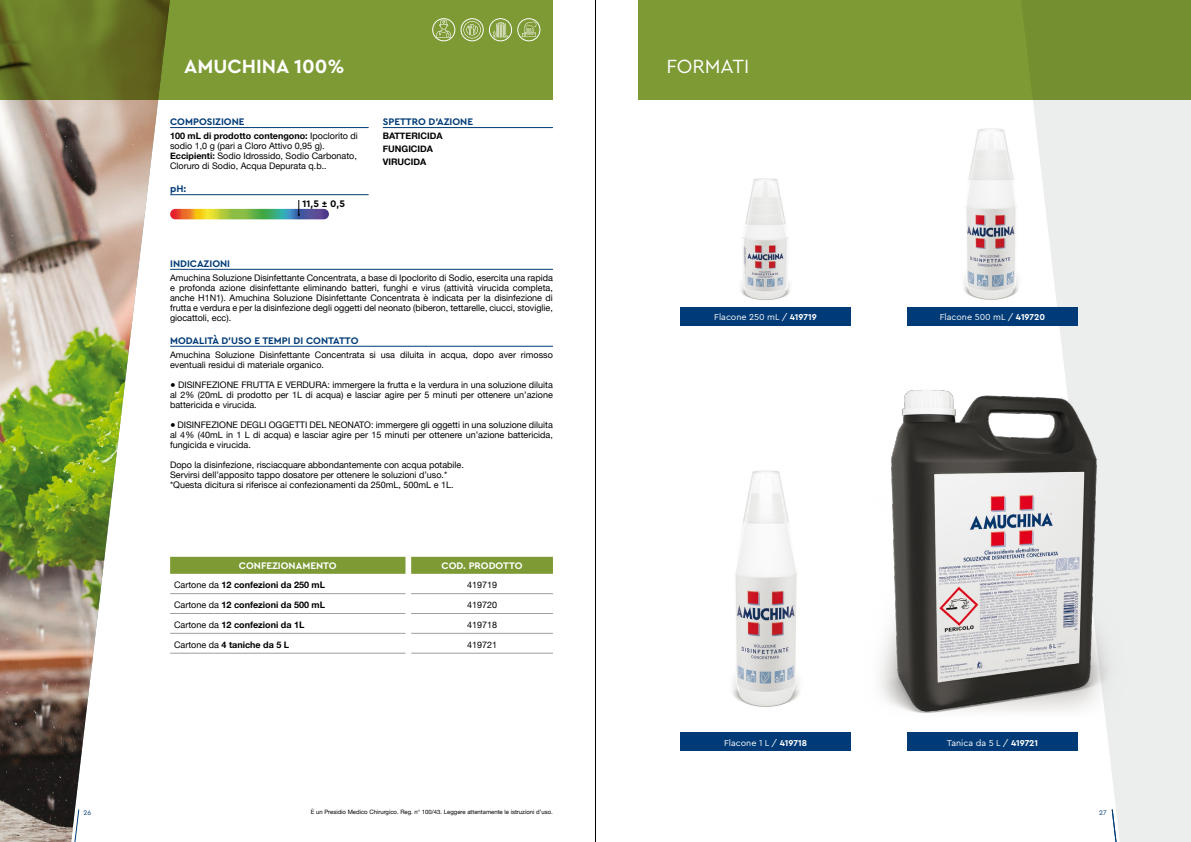
<style>
.page{position:relative;width:1191px;height:842px;background:#fff}
.page>*{position:absolute;margin:0;border:0;box-sizing:border-box;transform-origin:0 0}
.t1{font:700 20px "Cera Pro";color:#fff}
.t2{font:20px "Cera Pro";color:#fff}
.t3{font:700 10px "Cera Pro";color:#003b77}
.t4{font:700 10px "Cera Pro";color:#fff}
.t5{font:700 10px "Cera Pro";color:#000}
.t6{font:9px/10px "Helvetica Neue";color:#000}
.t7{font:700 9px/13px "Helvetica Neue";color:#000}
.t8{font:9px "Cera Pro";color:#fff}
.t9{font:7px "Cera Pro";color:#003b77}
.t10{font:6px "Helvetica Neue";color:#000}
.s1{font-weight:700}
.s2{font-weight:400}
</style>
<div class="page">
<img style="left:0;top:99px;width:171px;height:743px">
<svg style="left:73px;top:809px;width:6px;height:33px"></svg>
<svg style="left:0;top:0;width:553px;height:99px;background:#768d2f"></svg>
<div style="left:638px;top:0;width:553px;height:99px;background:#7d9a34"></div>
<hr style="left:170px;top:127px;width:199px;height:1px;background:#003b77">
<hr style="left:383px;top:127px;width:170px;height:1px;background:#003b77">
<hr style="left:170px;top:194px;width:199px;height:1px;background:#003b77">
<svg style="left:170px;top:209px;width:159px;height:10px;background:#89965b"></svg>
<svg style="left:170px;top:557px;width:383px;height:17px;background:#809c39"></svg>
<hr style="left:170px;top:593px;width:235px;height:1px;background:#9c9e9f">
<hr style="left:411px;top:593px;width:142px;height:1px;background:#9c9e9f">
<hr style="left:170px;top:613px;width:235px;height:1px;background:#9c9e9f">
<hr style="left:411px;top:613px;width:142px;height:1px;background:#9c9e9f">
<hr style="left:170px;top:633px;width:235px;height:1px;background:#9c9e9f">
<hr style="left:411px;top:633px;width:142px;height:1px;background:#9c9e9f">
<hr style="left:170px;top:653px;width:235px;height:1px;background:#9c9e9f">
<hr style="left:411px;top:653px;width:142px;height:1px;background:#9c9e9f">
<svg style="left:298px;top:200px;width:2px;height:16px"></svg>
<hr style="left:170px;top:269px;width:383px;height:1px;background:#003b77">
<hr style="left:170px;top:346px;width:383px;height:1px;background:#003b77">
<div style="left:432px;top:18px;width:23px;height:23px;border:1px solid #fff;border-radius:50%"></div>
<svg style="left:436px;top:20px;width:15px;height:18px"></svg>
<div style="left:517px;top:18px;width:23px;height:23px;border:1px solid #fff;border-radius:50%"></div>
<svg style="left:521px;top:22px;width:15px;height:15px"></svg>
<div style="left:489px;top:18px;width:23px;height:23px;border:1px solid #fff;border-radius:50%"></div>
<svg style="left:493px;top:22px;width:15px;height:15px"></svg>
<div style="left:461px;top:18px;width:22px;height:23px;border:1px solid #fff;border-radius:50%"></div>
<svg style="left:463px;top:21px;width:18px;height:17px"></svg>
<svg style="left:1019px;top:0;width:172px;height:842px;fill:#eceded"></svg>
<img style="left:880px;top:354px;width:252px;height:397px">
<svg style="left:1111px;top:809px;width:7px;height:33px"></svg>
<img style="left:741px;top:178px;width:49px;height:122px">
<img style="left:964px;top:111px;width:103px;height:196px">
<div style="left:907px;top:732px;width:170px;height:19px;background:#003b77"></div>
<div style="left:680px;top:307px;width:170px;height:19px;background:#003b77"></div>
<div style="left:907px;top:307px;width:170px;height:19px;background:#003b77"></div>
<div style="left:680px;top:732px;width:170px;height:19px;background:#003b77"></div>
<img style="left:732px;top:470px;width:68px;height:237px">
<hr style="left:595px;top:0;width:1px;height:842px;background:#000">
<p class="t9" style="left:84px;top:808px;width:9px">26</p>
<h1 class="t1" style="left:184px;top:53px;width:162px">AMUCHINA 100%</h1>
<p class="t3" style="left:170px;top:115px;width:76px">COMPOSIZIONE</p>
<p class="t3" style="left:383px;top:115px;width:92px">SPETTRO D’AZIONE</p>
<p class="t6" style="left:170px;top:131px;width:189px"><span class="s1">100 mL di prodotto contengono:</span> Ipoclorito di sodio 1,0 g (pari a Cloro Attivo 0,95 g).<br><span class="s1">Eccipienti:</span> Sodio Idrossido, Sodio Carbonato, Cloruro di Sodio, Acqua Depurata q.b..</p>
<p class="t7" style="left:383px;top:130px;width:61px">BATTERICIDA<br>FUNGICIDA<br>VIRUCIDA</p>
<p class="t3" style="left:170px;top:182px;width:18px">pH:</p>
<p class="t5" style="left:303px;top:197px;width:44px">11,5 ± 0,5</p>
<p class="t3" style="left:170px;top:257px;width:61px">INDICAZIONI</p>
<p class="t6" style="left:170px;top:273px;width:384px;text-align:justify">Amuchina Soluzione Disinfettante Concentrata, a base di Ipoclorito di Sodio, esercita una rapida e profonda azione disinfettante eliminando batteri, funghi e virus (attività virucida completa, anche H1N1). Amuchina Soluzione Disinfettante Concentrata è indicata per la disinfezione di frutta e verdura e per la disinfezione degli oggetti del neonato (biberon, tettarelle, ciucci, stoviglie, giocattoli, ecc).</p>
<p class="t3" style="left:170px;top:334px;width:190px">MODALITÀ D’USO E TEMPI DI CONTATTO</p>
<p class="t6" style="left:170px;top:350px;width:384px">Amuchina Soluzione Disinfettante Concentrata si usa diluita in acqua, dopo aver rimosso eventuali residui di materiale organico.</p>
<p class="t6" style="left:170px;top:380px;width:384px;text-align:justify">● DISINFEZIONE FRUTTA E VERDURA: immergere la frutta e la verdura in una soluzione diluita al 2% (20mL di prodotto per 1L di acqua) e lasciar agire per 5 minuti per ottenere un’azione battericida e virucida.</p>
<p class="t6" style="left:170px;top:420px;width:384px;text-align:justify">● DISINFEZIONE DEGLI OGGETTI DEL NEONATO: immergere gli oggetti in una soluzione diluita al 4% (40mL in 1 L di acqua) e lasciar agire per 15 minuti per ottenere un’azione battericida, fungicida e virucida.</p>
<p class="t6" style="left:170px;top:460px;width:295px">Dopo la disinfezione, risciacquare abbondantemente con acqua potabile.<br>Servirsi dell’apposito tappo dosatore per ottenere le soluzioni d’uso.* *Questa dicitura si riferisce ai confezionamenti da 250mL, 500mL e 1L.</p>
<p class="t4" style="left:239px;top:559px;width:99px">CONFEZIONAMENTO</p>
<p class="t4" style="left:441px;top:559px;width:82px">COD. PRODOTTO</p>
<p class="t7" style="left:174px;top:579px;width:152px"><span class="s2">Cartone da</span> 12 confezioni da 250 mL</p>
<p class="t6" style="left:467px;top:580px;width:32px">419719</p>
<p class="t7" style="left:174px;top:598px;width:152px"><span class="s2">Cartone da</span> 12 confezioni da 500 mL</p>
<p class="t6" style="left:467px;top:600px;width:32px">419720</p>
<p class="t7" style="left:174px;top:618px;width:132px"><span class="s2">Cartone da</span> 12 confezioni da 1L</p>
<p class="t6" style="left:467px;top:620px;width:32px">419718</p>
<p class="t7" style="left:174px;top:638px;width:117px"><span class="s2">Cartone da</span> 4 taniche da 5 L</p>
<p class="t6" style="left:467px;top:640px;width:32px">419721</p>
<p class="t10" style="left:311px;top:807px;width:244px">È un Presidio Medico Chirurgico. Reg. n° 100/43. Leggere attentamente le istruzioni d’uso.</p>
<h1 class="t2" style="left:666px;top:53px;width:84px">FORMATI</h1>
<p class="t8" style="left:714px;top:311px;width:104px">Flacone 250 mL / <span class="s1">419719</span></p>
<p class="t8" style="left:940px;top:311px;width:107px">Flacone 500 mL / <span class="s1">419720</span></p>
<p class="t8" style="left:724px;top:736px;width:84px">Flacone 1 L / <span class="s1">419718</span></p>
<p class="t8" style="left:946px;top:736px;width:93px">Tanica da 5 L / <span class="s1">419721</span></p>
<p class="t9" style="left:1099px;top:808px;width:9px">27</p>
</div>
